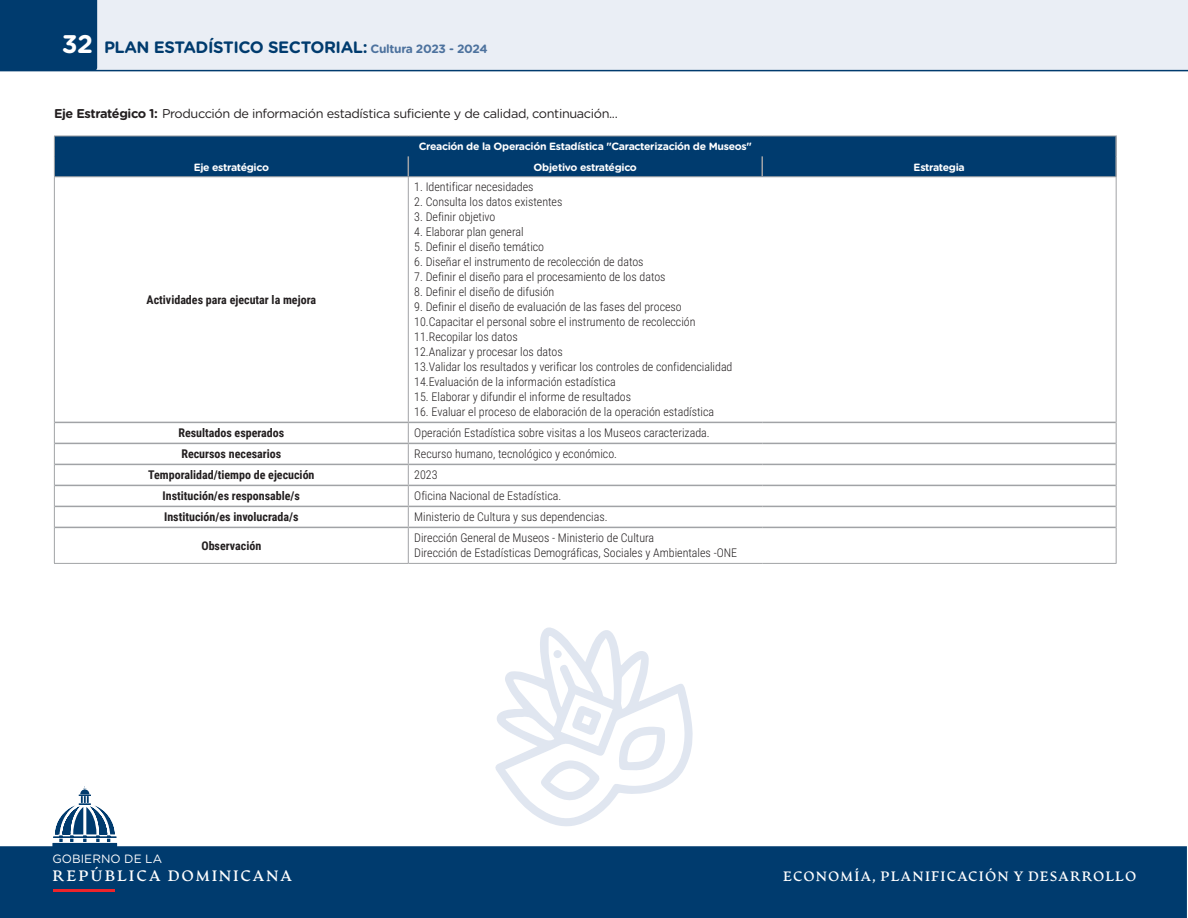
<style>
.page{position:relative;width:1188px;height:918px;background:#fff}
.page>*{position:absolute;margin:0;border:0;box-sizing:border-box;transform-origin:0 0}
.t1{font:700 16.5px "Gotham Rounded";letter-spacing:-.025em;color:#003b6e}
.t2{font:700 15px "Artifex CF";letter-spacing:.11em;color:#fff}
.t3{font:700 13.5px "Artifex CF";letter-spacing:.075em;color:#fff}
.Cuadro{font:12.75px "Gotham Rounded";letter-spacing:-.03em;color:#231f20}
.Cuerpo_de_texto{font:300 12px/15px "Roboto Condensed";color:#231f20}
.Cuerpo_de_texto-2{font:700 12px "Roboto Condensed";color:#231f20}
.t4{font:12px "Gotham Rounded";color:#fff}
.Cuadro-2{font:700 10.5px "Gotham Rounded";letter-spacing:-.03em;color:#fff}
.s1{font-size:25.5px;color:#fff}
.s2{font-size:12px;color:#4d729e}
.s3{font-weight:700}
</style>
<div class="page">
<div style="left:97px;top:0;width:1091px;height:70px;background:#eaeef5"></div>
<div style="left:0;top:0;width:97px;height:70px;background:#003b6e"></div>
<hr style="left:0;top:70px;width:1188px;height:1px;background:#003b6e">
<div style="left:0;top:843px;width:1187px;height:75px;background:#003b6e"></div>
<hr style="left:53px;top:889px;width:62px;height:3px;background:#ed242a">
<svg style="left:53px;top:786px;width:63px;height:56px"></svg>
<hr style="left:54px;top:177px;width:1px;height:245px;background:#a1a3a6">
<hr style="left:408px;top:177px;width:1px;height:245px;background:#a1a3a6">
<hr style="left:1116px;top:177px;width:1px;height:245px;background:#a1a3a6">
<svg style="left:54px;top:422px;width:1px;height:105px"></svg>
<svg style="left:408px;top:423px;width:1px;height:104px"></svg>
<svg style="left:1116px;top:422px;width:1px;height:105px"></svg>
<hr style="left:54px;top:527px;width:1px;height:36px;background:#a1a3a6">
<hr style="left:408px;top:528px;width:1px;height:35px;background:#a1a3a6">
<hr style="left:1116px;top:527px;width:1px;height:36px;background:#a1a3a6">
<hr style="left:54px;top:563px;width:354px;height:1px;background:#a1a3a6">
<hr style="left:408px;top:563px;width:354px;height:1px;background:#a1a3a6">
<hr style="left:762px;top:563px;width:355px;height:1px;background:#a1a3a6">
<hr style="left:55px;top:422px;width:353px;height:1px;background:#a1a3a6">
<hr style="left:408px;top:422px;width:354px;height:1px;background:#a1a3a6">
<hr style="left:762px;top:422px;width:354px;height:1px;background:#a1a3a6">
<hr style="left:55px;top:443px;width:353px;height:1px;background:#a1a3a6">
<hr style="left:408px;top:443px;width:354px;height:1px;background:#a1a3a6">
<hr style="left:762px;top:443px;width:354px;height:1px;background:#a1a3a6">
<hr style="left:55px;top:464px;width:353px;height:1px;background:#a1a3a6">
<hr style="left:408px;top:464px;width:354px;height:1px;background:#a1a3a6">
<hr style="left:762px;top:464px;width:354px;height:1px;background:#a1a3a6">
<hr style="left:55px;top:485px;width:353px;height:1px;background:#a1a3a6">
<hr style="left:408px;top:485px;width:354px;height:1px;background:#a1a3a6">
<hr style="left:762px;top:485px;width:354px;height:1px;background:#a1a3a6">
<hr style="left:55px;top:506px;width:353px;height:1px;background:#a1a3a6">
<hr style="left:408px;top:506px;width:354px;height:1px;background:#a1a3a6">
<hr style="left:762px;top:506px;width:354px;height:1px;background:#a1a3a6">
<hr style="left:55px;top:527px;width:353px;height:1px;background:#a1a3a6">
<hr style="left:408px;top:527px;width:354px;height:1px;background:#a1a3a6">
<hr style="left:762px;top:527px;width:354px;height:1px;background:#a1a3a6">
<hr style="left:762px;top:176px;width:355px;height:1px;background:#a1a3a6">
<hr style="left:1115px;top:136px;width:2px;height:20px;background:#a1a3a6">
<div style="left:54px;top:136px;width:1062px;height:41px;background:#003b6e"></div>
<hr style="left:761px;top:156px;width:2px;height:20px;background:#a1a3a6">
<hr style="left:1115px;top:156px;width:2px;height:20px;background:#a1a3a6">
<svg style="left:495px;top:627px;width:198px;height:199px"></svg>
<h1 class="t1" style="left:62px;top:35px;width:427px"><span class="s1">32</span> PLAN ESTADÍSTICO SECTORIAL: <span class="s2">Cultura 2023 - 2024</span></h1>
<p class="Cuadro" style="left:54px;top:105px;width:565px"><span class="s3">Eje Estratégico 1:</span> Producción de información estadística suficiente y de calidad, continuación...</p>
<p class="Cuadro-2" style="left:419px;top:139px;width:335px">Creación de la Operación Estadística "Caracterización de Museos"</p>
<p class="Cuadro-2" style="left:194px;top:159px;width:77px">Eje estratégico</p>
<p class="Cuadro-2" style="left:534px;top:159px;width:105px">Objetivo estratégico</p>
<p class="Cuadro-2" style="left:914px;top:159px;width:53px">Estrategia</p>
<p class="Cuerpo_de_texto-2" style="left:147px;top:291px;width:171px">Actividades para ejecutar la mejora</p>
<p class="Cuerpo_de_texto" style="left:414px;top:179px;width:121px">1. Identificar necesidades</p>
<p class="Cuerpo_de_texto" style="left:414px;top:194px;width:150px">2. Consulta los datos existentes</p>
<p class="Cuerpo_de_texto" style="left:414px;top:209px;width:83px">3. Definir objetivo</p>
<p class="Cuerpo_de_texto" style="left:414px;top:224px;width:111px">4. Elaborar plan general</p>
<p class="Cuerpo_de_texto" style="left:414px;top:239px;width:131px">5. Definir el diseño temático</p>
<p class="Cuerpo_de_texto" style="left:414px;top:254px;width:231px">6. Diseñar el instrumento de recolección de datos</p>
<p class="Cuerpo_de_texto" style="left:414px;top:269px;width:253px">7. Definir el diseño para el procesamiento de los datos</p>
<p class="Cuerpo_de_texto" style="left:414px;top:284px;width:142px">8. Definir el diseño de difusión</p>
<p class="Cuerpo_de_texto" style="left:414px;top:299px;width:320px">9. Definir el diseño de evaluación de las fases del proceso 10.Capacitar el personal sobre el instrumento de recolección 11.Recopilar los datos<br>12.Analizar y procesar los datos<br>13.Validar los resultados y verificar los controles de confidencialidad 14.Evaluación de la información estadística</p>
<p class="Cuerpo_de_texto" style="left:414px;top:389px;width:218px">15. Elaborar y difundir el informe de resultados</p>
<p class="Cuerpo_de_texto" style="left:414px;top:404px;width:301px">16. Evaluar el proceso de elaboración de la operación estadística</p>
<p class="Cuerpo_de_texto-2" style="left:178px;top:425px;width:107px">Resultados esperados</p>
<p class="Cuerpo_de_texto" style="left:414px;top:425px;width:297px">Operación Estadística sobre visitas a los Museos caracterizada.</p>
<p class="Cuerpo_de_texto-2" style="left:181px;top:446px;width:101px">Recursos necesarios</p>
<p class="Cuerpo_de_texto" style="left:414px;top:446px;width:204px">Recurso humano, tecnológico y económico.</p>
<p class="Cuerpo_de_texto-2" style="left:148px;top:467px;width:168px">Temporalidad/tiempo de ejecución</p>
<p class="Cuerpo_de_texto" style="left:414px;top:467px;width:25px">2023</p>
<p class="Cuerpo_de_texto-2" style="left:163px;top:488px;width:139px">Institución/es responsable/s</p>
<p class="Cuerpo_de_texto" style="left:414px;top:488px;width:149px">Oficina Nacional de Estadística.</p>
<p class="Cuerpo_de_texto-2" style="left:164px;top:509px;width:136px">Institución/es involucrada/s</p>
<p class="Cuerpo_de_texto" style="left:414px;top:509px;width:195px">Ministerio de Cultura y sus dependencias.</p>
<p class="Cuerpo_de_texto-2" style="left:201px;top:537px;width:61px">Observación</p>
<p class="Cuerpo_de_texto" style="left:414px;top:530px;width:324px">Dirección General de Museos - Ministerio de Cultura<br>Dirección de Estadísticas Demográficas, Sociales y Ambientales -ONE</p>
<p class="t4" style="left:53px;top:851px;width:111px">GOBIERNO DE LA</p>
<p class="t2" style="left:53px;top:867px;width:241px">REPÚBLICA DOMINICANA</p>
<p class="t3" style="left:783px;top:868px;width:355px">ECONOMÍA, PLANIFICACIÓN Y DESARROLLO</p>
</div>
